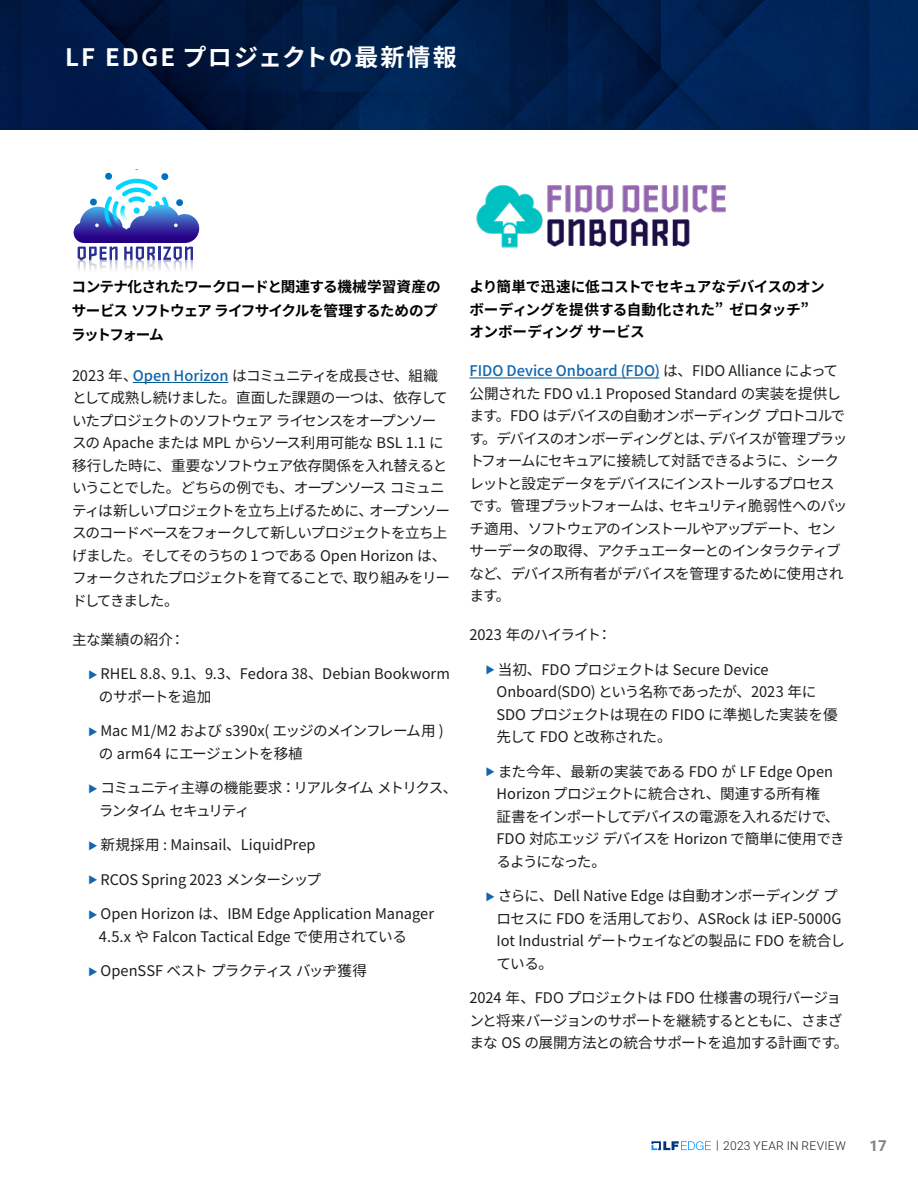
<style>
.page{position:relative;width:918px;height:1188px;background:#fff}
.page>*{position:absolute;margin:0;border:0;box-sizing:border-box;transform-origin:0 0}
.t1{font:700 24px "Noto Sans CJ Kjp";letter-spacing:.085em;color:#fff}
.t2{font:700 15px "Heebo";color:#818383}
.t3{font:14.7px/22.5px "Noto Sans CJ Kjp";letter-spacing:-.065em;color:#1d1d1d}
.t4{font:14.7px/22.5px "Noto Sans CJ Kjp";letter-spacing:-.07em;color:#1d1d1d}
.t5{font:14.7px/22.5px "Noto Sans CJ Kjp";letter-spacing:-.04em;color:#1d1d1d}
.t6{font:14.7px/22.5px "Noto Sans CJ Kjp";letter-spacing:-.005em;color:#1d1d1d}
.t7{font:14.7px/22.5px "Noto Sans CJ Kjp";letter-spacing:-.01em;color:#1d1d1d}
.t8{font:700 14.7px/22.5px "Noto Sans CJ Kjp";letter-spacing:-.015em;color:#000}
.t9{font:700 14.7px/24px "Noto Sans CJ Kjp";letter-spacing:-.035em;color:#000}
.t10{font:14.7px/22.5px "Noto Sans CJ Kjp";color:#1d1d1d}
.t11{font:14.7px/22.5px "Noto Sans CJ Kjp";letter-spacing:-.095em;color:#1d1d1d}
.t12{font:14.7px "Noto Sans CJ Kjp";letter-spacing:-.015em;color:#1d1d1d}
.t13{font:300 12px "Heebo";letter-spacing:.025em;color:#1d1d1d}
.s1{font-weight:500;color:#1265ae}
.s2{font-family:"Proxima Nova";color:#1265ae}
</style>
<div class="page">
<img style="left:0;top:0;width:918px;height:130px">
<hr style="left:133px;top:382px;width:95px;height:1px;background:#005884">
<div style="left:84px;top:234px;width:102px;height:9px;background:#260186"></div>
<svg style="left:80px;top:207px;width:36px;height:36px"></svg>
<svg style="left:74px;top:222px;width:21px;height:21px"></svg>
<svg style="left:170px;top:214px;width:29px;height:29px"></svg>
<div style="left:94px;top:214px;width:29px;height:29px;background:#270287;border-radius:14px"></div>
<svg style="left:78px;top:247px;width:40px;height:23px"></svg>
<svg style="left:124px;top:247px;width:69px;height:23px"></svg>
<div style="left:90px;top:199px;width:7px;height:6px;background:#0071c0;border-radius:50%"></div>
<svg style="left:95px;top:172px;width:83px;height:63px"></svg>
<div style="left:176px;top:199px;width:7px;height:7px;background:#0071c0;border-radius:50%"></div>
<div style="left:161px;top:173px;width:7px;height:7px;background:#0071c0;border-radius:50%"></div>
<hr style="left:470px;top:378px;width:190px;height:1px;background:#005884">
<img style="left:476px;top:185px;width:250px;height:63px">
<svg style="left:652px;top:1141px;width:59px;height:9px"></svg>
<h1 class="t1" style="left:65px;top:44px;width:393px">LF EDGE プロジェクトの最新情報</h1>
<p class="t9" style="left:71px;top:275px;width:371px">コンテナ化されたワークロードと関連する機械学習資産のサービス ソフトウェア ライフサイクルを管理するためのプラットフォーム</p>
<p class="t4" style="left:72px;top:365px;width:380px">2023 年、<span class="s1">Open Horizon</span> はコミュニティを成長させ、組織として成熟し続けました。直面した課題の一つは、依存していたプロジェクトのソフトウェア ライセンスをオープンソースの Apache または MPL からソース利用可能な BSL 1.1 に移行した時に、重要なソフトウェア依存関係を入れ替えるということでした。どちらの例でも、オープンソース コミュニティは新しいプロジェクトを立ち上げるために、オープンソースのコードベースをフォークして新しいプロジェクトを立ち上げました。そしてそのうちの 1 つである Open Horizon は、フォークされたプロジェクトを育てることで、取り組みをリードしてきました。</p>
<p class="t12" style="left:72px;top:631px;width:114px">主な業績の紹介：</p>
<p class="t10" style="left:99px;top:663px;width:353px;text-indent:-11px"><span class="s2">⊲</span> RHEL 8.8、9.1、9.3、Fedora 38、Debian Bookwormのサポートを追加</p>
<p class="t5" style="left:99px;top:720px;width:346px;text-indent:-11px"><span class="s2">⊲</span> Mac M1/M2 および s390x( エッジのメインフレーム用 )の arm64 にエージェントを移植</p>
<p class="t11" style="left:99px;top:777px;width:360px;text-indent:-11px"><span class="s2">⊲</span> コミュニティ主導の機能要求：リアルタイム メトリクス、ランタイム セキュリティ</p>
<p class="t6" style="left:88px;top:834px;width:229px"><span class="s2">⊲</span> 新規採用 : Mainsail、LiquidPrep</p>
<p class="t6" style="left:88px;top:869px;width:234px"><span class="s2">⊲</span> RCOS Spring 2023 メンターシップ</p>
<p class="t6" style="left:99px;top:903px;width:337px;text-indent:-11px"><span class="s2">⊲</span> Open Horizon は、IBM Edge Application Manager<br>4.5.x や Falcon Tactical Edge で使用されている</p>
<p class="t5" style="left:88px;top:960px;width:280px"><span class="s2">⊲</span> OpenSSF ベスト プラクティス バッヂ獲得</p>
<p class="t8" style="left:470px;top:276px;width:357px">より簡単で迅速に低コストでセキュアなデバイスのオンボーディングを提供する自動化された” ゼロタッチ”オンボーディング サービス</p>
<p class="t3" style="left:470px;top:360px;width:380px"><span class="s1">FIDO Device Onboard (FDO)</span> は、FIDO Alliance によって公開された FDO v1.1 Proposed Standard の実装を提供します。FDO はデバイスの自動オンボーディング プロトコルです。デバイスのオンボーディングとは、デバイスが管理プラットフォームにセキュアに接続して対話できるように、シークレットと設定データをデバイスにインストールするプロセスです。管理プラットフォームは、セキュリティ脆弱性へのパッチ適用、ソフトウェアのインストールやアップデート、センサーデータの取得、アクチュエーターとのインタラクティブなど、デバイス所有者がデバイスを管理するために使用されます。</p>
<p class="t5" style="left:470px;top:624px;width:144px">2023 年のハイライト：</p>
<p class="t6" style="left:496px;top:659px;width:343px;text-indent:-11px"><span class="s2">⊲</span> 当初、FDO プロジェクトは Secure Device<br>Onboard(SDO) という名称であったが、2023 年に<br>SDO プロジェクトは現在の FIDO に準拠した実装を優先して FDO と改称された。</p>
<p class="t5" style="left:496px;top:761px;width:350px;text-indent:-11px"><span class="s2">⊲</span> また今年、最新の実装である FDO が LF Edge Open<br>Horizon プロジェクトに統合され、関連する所有権<br>証書をインポートしてデバイスの電源を入れるだけで、<br>FDO 対応エッジ デバイスを Horizon で簡単に使用できるようになった。</p>
<p class="t7" style="left:496px;top:885px;width:350px;text-indent:-11px"><span class="s2">⊲</span> さらに、Dell Native Edge は自動オンボーディング プロセスに FDO を活用しており、ASRock は iEP-5000G<br>Iot Industrial ゲートウェイなどの製品に FDO を統合している。</p>
<p class="t5" style="left:470px;top:987px;width:381px">2024 年、FDO プロジェクトは FDO 仕様書の現行バージョンと将来バージョンのサポートを継続するとともに、さまざまな OS の展開方法との統合サポートを追加する計画です。</p>
<p class="t13" style="left:716px;top:1138px;width:131px">| 2023 YEAR IN REVIEW</p>
<p class="t2" style="left:869px;top:1135px;width:19px">17</p>
</div>
